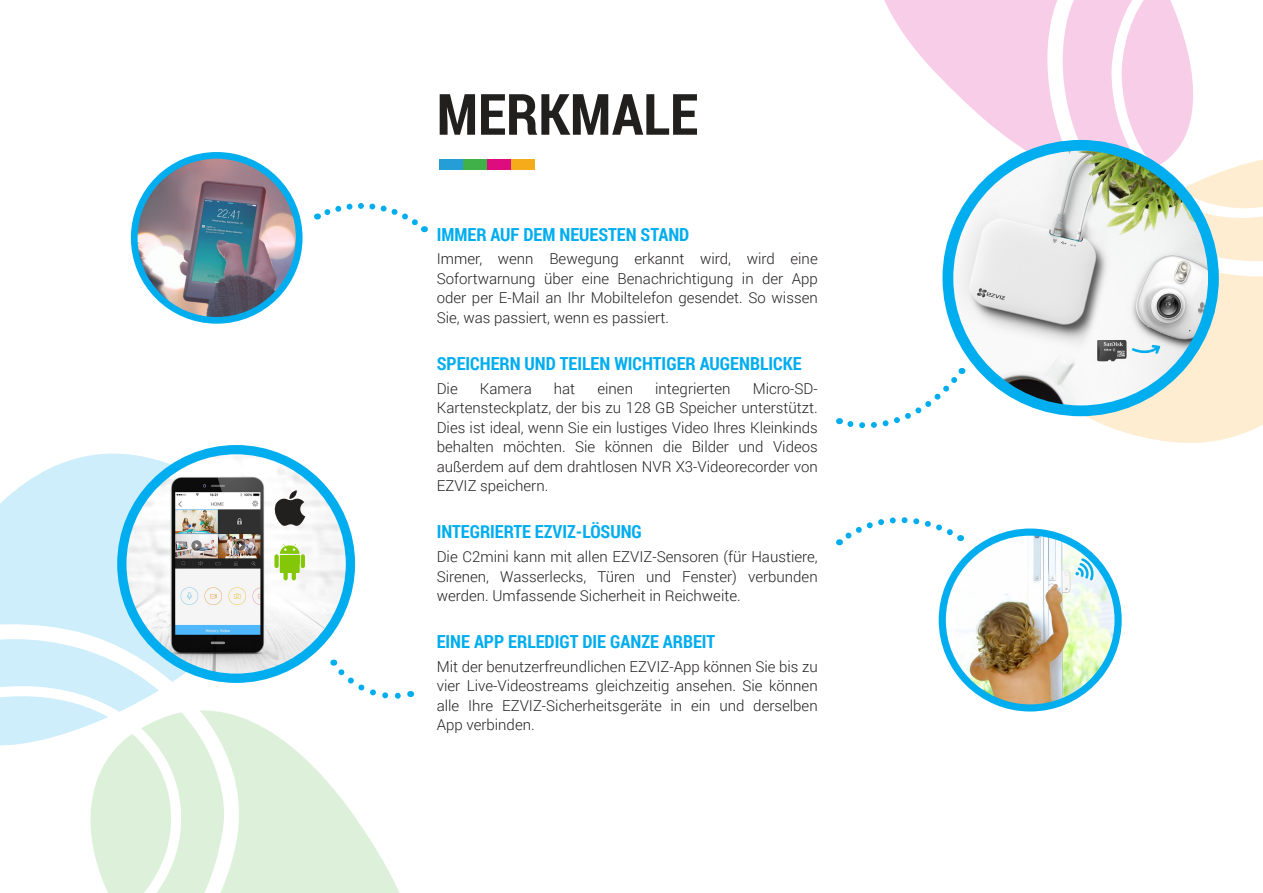
<style>
.page{position:relative;width:1263px;height:893px;background:#fff}
.page>*{position:absolute;margin:0;border:0;box-sizing:border-box;transform-origin:0 0}
.t1{font:700 57px "Roboto Condensed";color:#221f1f}
.t2{font:700 18px "Roboto Condensed";color:#00adef}
.t3{font:300 15px/19.5px "Roboto";color:#221f1f;text-align:justify}
</style>
<div class="page">
<svg style="left:1017px;top:273px;width:246px;height:170px;fill:#feedd1"></svg>
<svg style="left:884px;top:0;width:171px;height:173px;fill:#f8cde8"></svg>
<svg style="left:1055px;top:0;width:208px;height:266px"></svg>
<svg style="left:229px;top:714px;width:171px;height:179px;fill:#dcf0da"></svg>
<svg style="left:0;top:682px;width:229px;height:211px"></svg>
<svg style="left:0;top:445px;width:279px;height:237px;fill:#cdeefa"></svg>
<img style="left:134px;top:155px;width:165px;height:165px;border-radius:82px">
<div style="left:131px;top:152px;width:172px;height:172px;border:7px solid #00adef;border-radius:50%"></div>
<img style="left:954px;top:534px;width:164px;height:174px">
<div style="left:939px;top:528px;width:183px;height:183px;border:7px solid #00adef;border-radius:50%"></div>
<img style="left:122px;top:450px;width:228px;height:228px;border-radius:114px">
<div style="left:117px;top:445px;width:238px;height:238px;border:9px solid #00adef;border-radius:50%"></div>
<img style="left:948px;top:145px;width:265px;height:266px;border-radius:133px">
<div style="left:942px;top:140px;width:277px;height:276px;border:11px solid #00adef;border-radius:50%"></div>
<svg style="left:314px;top:203px;width:111px;height:29px"></svg>
<svg style="left:839px;top:368px;width:127px;height:61px"></svg>
<svg style="left:836px;top:517px;width:125px;height:30px"></svg>
<svg style="left:333px;top:660px;width:78px;height:39px"></svg>
<svg style="left:274px;top:490px;width:31px;height:36px"></svg>
<div style="left:280px;top:555px;width:20px;height:18px;background:#84c708"></div>
<hr style="left:301px;top:554px;width:4px;height:14px;background:#84c708;border-radius:2px">
<div style="left:274px;top:554px;width:5px;height:14px;background:#84c708;border-radius:2px"></div>
<svg style="left:280px;top:544px;width:20px;height:10px"></svg>
<hr style="left:292px;top:567px;width:4px;height:13px;background:#84c708;border-radius:2px">
<div style="left:283px;top:567px;width:5px;height:13px;background:#84c708;border-radius:2px"></div>
<div style="left:439px;top:160px;width:24px;height:10px;background:#259dd7"></div>
<div style="left:463px;top:160px;width:24px;height:10px;background:#40b149"></div>
<div style="left:487px;top:160px;width:24px;height:10px;background:#dd0c7f"></div>
<div style="left:511px;top:160px;width:24px;height:10px;background:#f6ab1b"></div>
<h1 class="t1" style="left:437px;top:91px;width:263px">MERKMALE</h1>
<p class="t2" style="left:437px;top:227px;width:254px">IMMER AUF DEM NEUESTEN STAND</p>
<p class="t3" style="left:437px;top:250px;width:382px">Immer, wenn Bewegung erkannt wird, wird eine Sofortwarnung über eine Benachrichtigung in der App oder per E-Mail an Ihr Mobiltelefon gesendet. So wissen Sie, was passiert, wenn es passiert.</p>
<p class="t2" style="left:437px;top:356px;width:366px">SPEICHERN UND TEILEN WICHTIGER AUGENBLICKE</p>
<p class="t3" style="left:437px;top:380px;width:22px">Die</p>
<p class="t3" style="left:480px;top:380px;width:53px">Kamera</p>
<p class="t3" style="left:554px;top:380px;width:23px">hat</p>
<p class="t3" style="left:597px;top:380px;width:37px">einen</p>
<p class="t3" style="left:655px;top:380px;width:77px">integrierten</p>
<p class="t3" style="left:437px;top:380px;width:382px;text-indent:316px">Micro-SD-Kartensteckplatz, der bis zu 128 GB Speicher unterstützt.<br>Dies ist ideal, wenn Sie ein lustiges Video Ihres Kleinkinds behalten möchten. Sie können die Bilder und Videos außerdem auf dem drahtlosen NVR X3-Videorecorder von EZVIZ speichern.</p>
<p class="t2" style="left:437px;top:524px;width:207px">INTEGRIERTE EZVIZ-LÖSUNG</p>
<p class="t3" style="left:437px;top:548px;width:382px">Die C2mini kann mit allen EZVIZ-Sensoren (für Haustiere, Sirenen, Wasserlecks, Türen und Fenster) verbunden werden. Umfassende Sicherheit in Reichweite.</p>
<p class="t2" style="left:437px;top:634px;width:280px">EINE APP ERLEDIGT DIE GANZE ARBEIT</p>
<p class="t3" style="left:437px;top:658px;width:382px">Mit der benutzerfreundlichen EZVIZ-App können Sie bis zu vier Live-Videostreams gleichzeitig ansehen. Sie können alle Ihre EZVIZ-Sicherheitsgeräte in ein und derselben App verbinden.</p>
</div>
